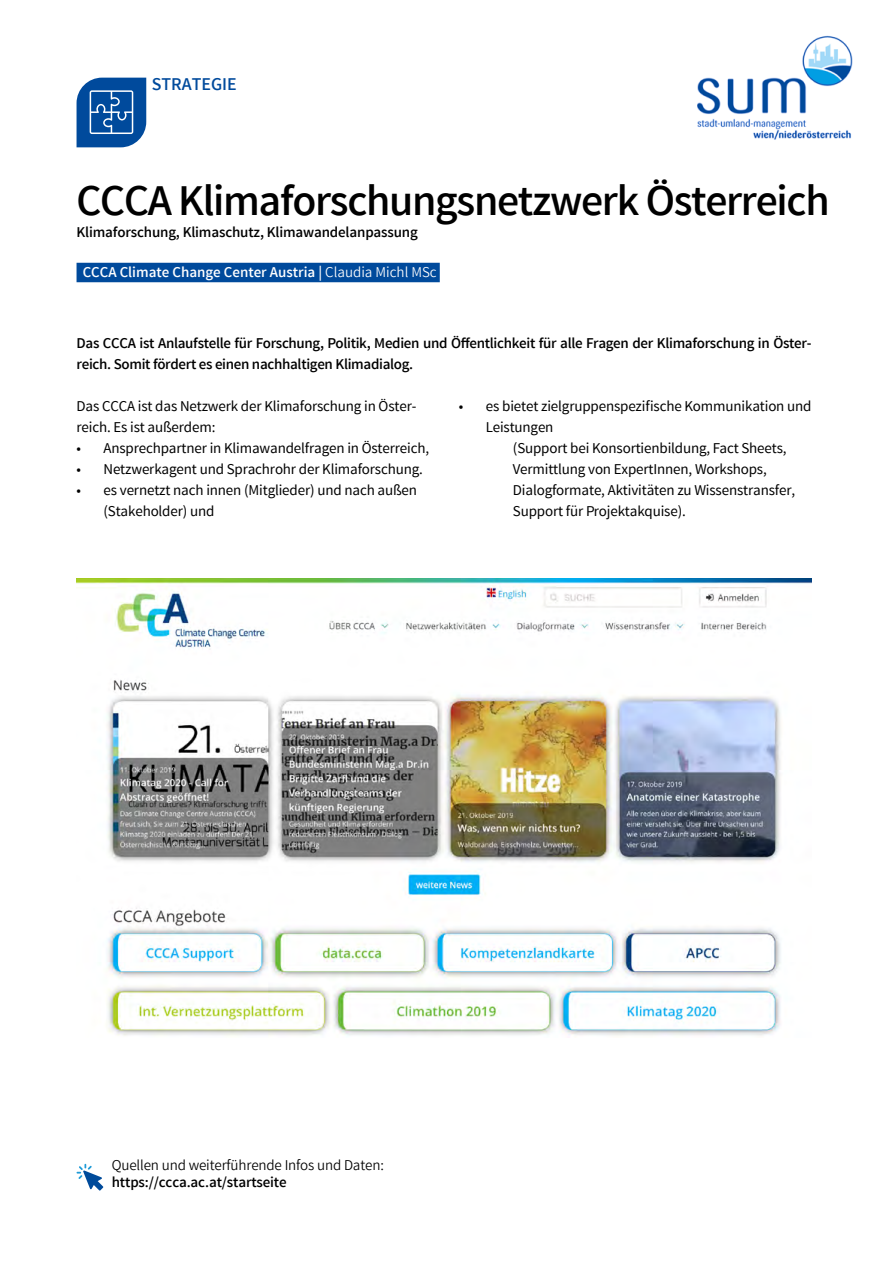
<style>
.page{position:relative;width:893px;height:1263px;background:#fff}
.page>*{position:absolute;margin:0;border:0;box-sizing:border-box;transform-origin:0 0}
.t1{font:700 43.8px "Varta";letter-spacing:-.03em;color:#000}
.t2{font:700 18px "Varta";color:#004a9c}
.t3{font:15px/21px "Varta";letter-spacing:-.01em;color:#000}
.t4{font:700 15px/21px "Varta";letter-spacing:-.02em;color:#000}
.t5{font:700 15px "Varta";color:#fff}
.t6{font:300 15px "Varta";letter-spacing:-.01em;color:#000}
.s1{font-weight:300}
</style>
<div class="page">
<img style="left:697px;top:35px;width:156px;height:105px">
<div style="left:77px;top:263px;width:363px;height:19px;background:#004a9c"></div>
<svg style="left:77px;top:1164px;width:26px;height:26px"></svg>
<svg style="left:77px;top:78px;width:69px;height:69px;background:#2564aa"></svg>
<img style="left:77px;top:578px;width:735px;height:458px">
<p class="t2" style="left:152px;top:73px;width:86px">STRATEGIE</p>
<h1 class="t1" style="left:77px;top:175px;width:755px">CCCA Klimaforschungsnetzwerk Österreich</h1>
<p class="t4" style="left:77px;top:221px;width:343px">Klimaforschung, Klimaschutz, Klimawandelanpassung</p>
<p class="t5" style="left:83px;top:263px;width:356px">CCCA Climate Change Center Austria | <span class="s1">Claudia Michl MSc</span></p>
<p class="t4" style="left:77px;top:332px;width:736px">Das CCCA ist Anlaufstelle für Forschung, Politik, Medien und Öffentlichkeit für alle Fragen der Klimaforschung in Öster&shy;reich. Somit fördert es einen nachhaltigen Klimadialog.</p>
<p class="t3" style="left:77px;top:395px;width:341px">Das CCCA ist das Netzwerk der Klimaforschung in Öster&shy;reich. Es ist außerdem:</p>
<p class="t3" style="left:77px;top:437px;width:354px">• Ansprechpartner in Klimawandelfragen in Österreich,</p>
<p class="t3" style="left:77px;top:458px;width:348px">• Netzwerkagent und Sprachrohr der Klimaforschung.</p>
<p class="t3" style="left:104px;top:479px;width:315px;text-indent:-27px">• es vernetzt nach innen (Mitglieder) und nach außen (Stakeholder) und</p>
<p class="t3" style="left:459px;top:395px;width:354px">• es bietet zielgruppenspezifische Kommunikation und</p>
<p class="t3" style="left:486px;top:416px;width:69px">Leistungen</p>
<p class="t3" style="left:513px;top:437px;width:275px">(Support bei Konsortienbildung, Fact Sheets,</p>
<p class="t3" style="left:513px;top:458px;width:255px">Vermittlung von ExpertInnen, Workshops,</p>
<p class="t3" style="left:513px;top:479px;width:284px">Dialogformate, Aktivitäten zu Wissenstransfer,</p>
<p class="t3" style="left:513px;top:500px;width:174px">Support für Projektakquise).</p>
<p class="t6" style="left:112px;top:1156px;width:274px">Quellen und weiterführende Infos und Daten:</p>
<p class="t4" style="left:112px;top:1171px;width:176px">https://ccca.ac.at/startseite</p>
</div>
